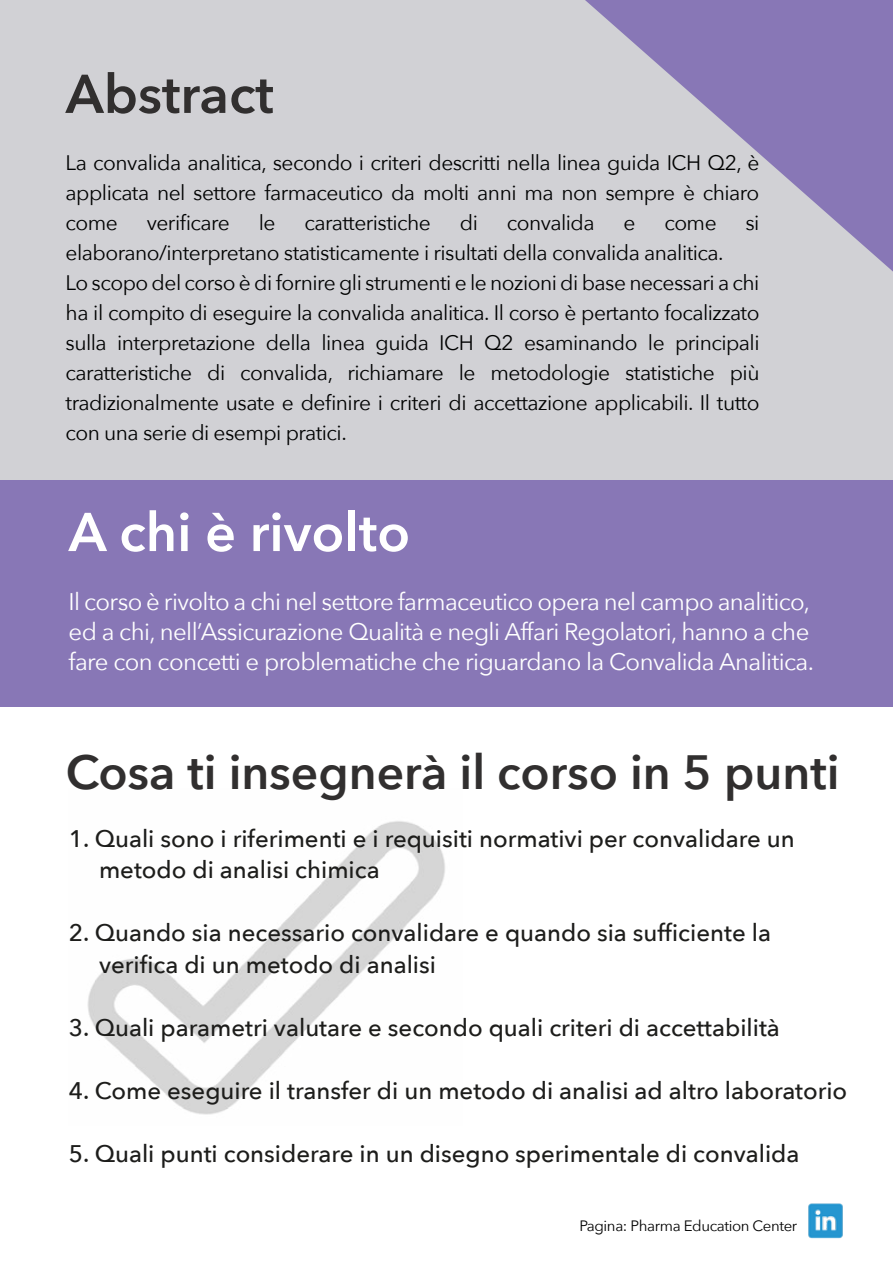
<style>
.page{position:relative;width:893px;height:1263px;background:#fff}
.page>*{position:absolute;margin:0;border:0;box-sizing:border-box;transform-origin:0 0}
.t1{font:600 54px "Avenir Next";color:#fff}
.t2{font:600 54px "Avenir Next";color:#312f2f}
.t3{font:600 48px "Avenir Next";color:#312f2f}
.t4{font:500 24px/31.5px "Avenir Next";color:#1d1d1b}
.t5{font:24px/30px "Avenir Next";letter-spacing:-.025em;color:#fff}
.t6{font:21px/30px "Avenir Next";letter-spacing:-.025em;color:#000101;text-align:justify}
.t7{font:15px "Avenir Next";letter-spacing:-.025em;color:#000101}
</style>
<div class="page">
<img style="left:87px;top:821px;width:358px;height:294px">
<div style="left:0;top:0;width:893px;height:482px;background:#d1d1d5"></div>
<svg style="left:585px;top:0;width:308px;height:272px"></svg>
<div style="left:0;top:480px;width:893px;height:226px;background:#8877b6"></div>
<img style="left:808px;top:1203px;width:35px;height:36px">
<h1 class="t2" style="left:66px;top:48px;width:210px">Abstract</h1>
<p class="t6" style="left:66px;top:147px;width:695px">La convalida analitica, secondo i criteri descritti nella linea guida ICH Q2, è applicata nel settore farmaceutico da molti anni ma non sempre è chiaro come</p>
<p class="t6" style="left:147px;top:207px;width:85px">verificare</p>
<p class="t6" style="left:259px;top:207px;width:18px">le</p>
<p class="t6" style="left:304px;top:207px;width:128px">caratteristiche</p>
<p class="t6" style="left:460px;top:207px;width:20px">di</p>
<p class="t6" style="left:507px;top:207px;width:89px">convalida</p>
<p class="t6" style="left:623px;top:207px;width:14px">e</p>
<p class="t6" style="left:664px;top:207px;width:54px">come</p>
<p class="t6" style="left:745px;top:207px;width:16px">si</p>
<p class="t6" style="left:66px;top:237px;width:695px;text-align:left">elaborano/interpretano statisticamente i risultati della convalida analitica.<br>Lo scopo del corso è di fornire gli strumenti e le nozioni di base necessari a chi ha il compito di eseguire la convalida analitica. Il corso è pertanto focalizzato sulla interpretazione della linea guida ICH Q2 esaminando le principali caratteristiche di convalida, richiamare le metodologie statistiche più tradizionalmente usate e definire i criteri di accettazione applicabili. Il tutto con una serie di esempi pratici.</p>
<h1 class="t1" style="left:69px;top:486px;width:343px">A chi è rivolto</h1>
<p class="t5" style="left:69px;top:585px;width:747px">Il corso è rivolto a chi nel settore farmaceutico opera nel campo analitico, ed a chi, nell’Assicurazione Qualità e negli Affari Regolatori, hanno a che fare con concetti e problematiche che riguardano la Convalida Analitica.</p>
<h2 class="t3" style="left:66px;top:731px;width:775px">Cosa ti insegnerà il corso in 5 punti</h2>
<p class="t4" style="left:99px;top:822px;width:697px;text-indent:-30px">1. Quali sono i riferimenti e i requisiti normativi per convalidare un metodo di analisi chimica</p>
<p class="t4" style="left:99px;top:916px;width:673px;text-indent:-30px">2. Quando sia necessario convalidare e quando sia sufficiente la verifica di un metodo di analisi</p>
<p class="t4" style="left:69px;top:1011px;width:712px">3. Quali parametri valutare e secondo quali criteri di accettabilità</p>
<p class="t4" style="left:69px;top:1074px;width:780px">4. Come eseguire il transfer di un metodo di analisi ad altro laboratorio</p>
<p class="t4" style="left:69px;top:1137px;width:732px">5. Quali punti considerare in un disegno sperimentale di convalida</p>
<p class="t7" style="left:579px;top:1213px;width:219px">Pagina: Pharma Education Center</p>
</div>
